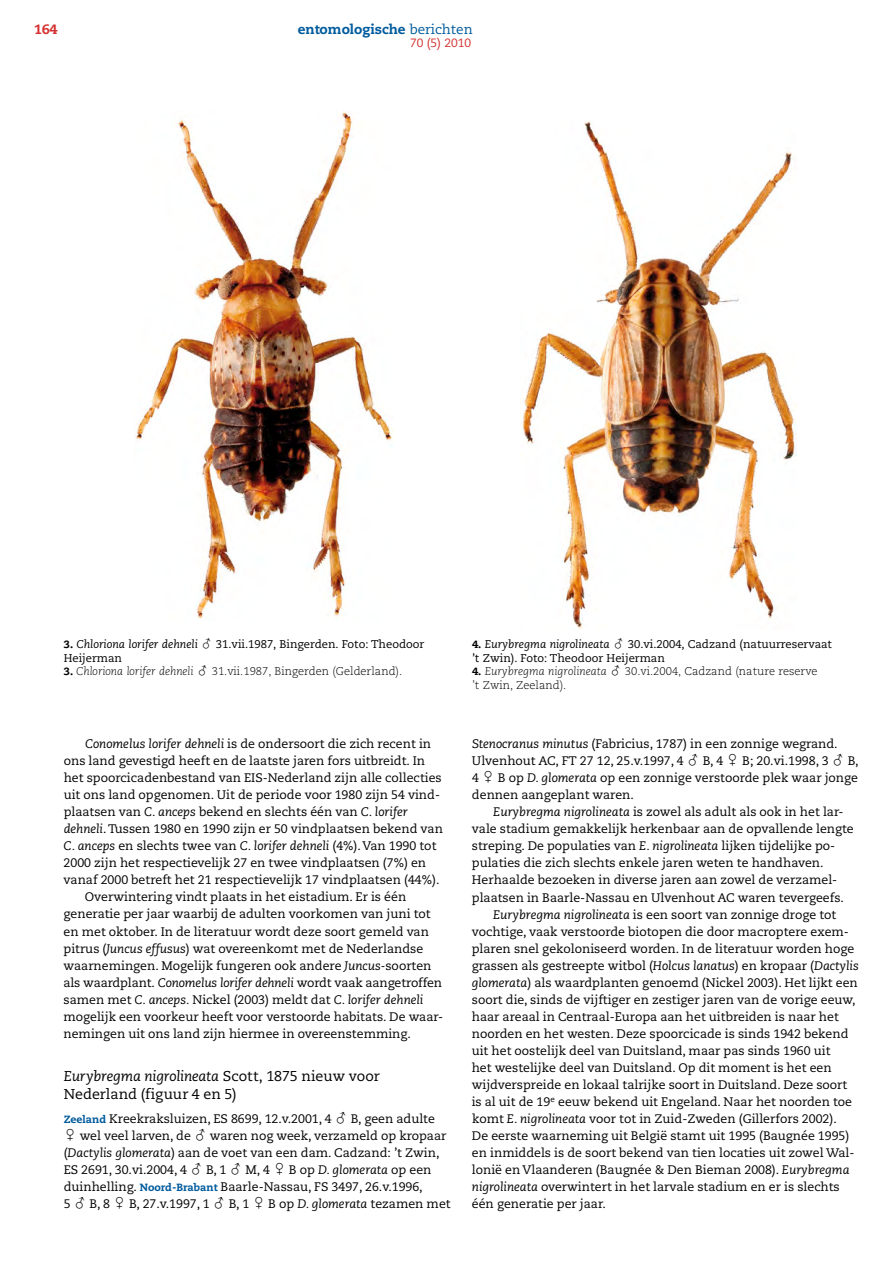
<style>
.page{position:relative;width:893px;height:1263px;background:#fff}
.page>*{position:absolute;margin:0;border:0;box-sizing:border-box;transform-origin:0 0}
.t1{font:14.25px/18px "Caecilia LT Std";color:#000}
.t2{font:800 13.5px "Caecilia LT Std";color:#005b9d}
.t3{font:800 13.5px "Caecilia LT Std";color:#d43130}
.t4{font:12.3px/17px "Caecilia LT Std";color:#000}
.t5{font:12px "Caecilia LT Std";color:#d43130}
.t6{font:11.25px/13.5px "Caecilia LT Std";color:#000}
.t7{font:300 11.25px/13.5px "Caecilia LT Std";color:#000}
.s1{font-weight:400}
.s2{font-weight:800;font-size:10.5px}
.s3{font-style:italic}
.s4{font-family:"Universal Newswith Comm Pi";font-size:13.5px}
.s5{font-family:"Universal Newswith Comm Pi";font-weight:400;font-size:13.5px}
.s6{font-weight:800;font-size:10.5px;color:#005b9d}
.s7{font-family:"Universal Newswith Comm Pi";font-size:15.3px}
</style>
<div class="page">
<img style="left:134px;top:111px;width:259px;height:508px">
<img style="left:520px;top:120px;width:276px;height:509px">
<p class="t3" style="left:34px;top:21px;width:25px">164</p>
<p class="t2" style="left:298px;top:21px;width:177px">entomologische <span class="s1">berichten</span></p>
<p class="t5" style="left:410px;top:36px;width:62px">70 (5) 2010</p>
<p class="t6" style="left:64px;top:638px;width:362px"><span class="s2">3.</span> <span class="s3">Chloriona lorifer dehneli</span> <span class="s4">?</span> 31.vii.1987, Bingerden. Foto: Theodoor<br>Heijerman</p>
<p class="t7" style="left:64px;top:665px;width:340px"><span class="s2">3.</span> <span class="s3">Chloriona lorifer dehneli</span> <span class="s5">?</span> 31.vii.1987, Bingerden (Gelderland).</p>
<p class="t4" style="left:85px;top:736px;width:348px"><span class="s3">Conomelus lorifer dehneli</span> is de ondersoort die zich recent in</p>
<p class="t4" style="left:64px;top:753px;width:363px">ons land gevestigd heeft en de laatste jaren fors uitbreidt. In</p>
<p class="t4" style="left:64px;top:770px;width:380px">het spoorcicadenbestand van EIS-Nederland zijn alle collecties</p>
<p class="t4" style="left:64px;top:787px;width:378px">uit ons land opgenomen. Uit de periode voor 1980 zijn 54 vind-</p>
<p class="t4" style="left:64px;top:804px;width:346px">plaatsen van <span class="s3">C. anceps</span> bekend en slechts één van <span class="s3">C. lorifer</span></p>
<p class="t4" style="left:64px;top:821px;width:381px"><span class="s3">dehneli</span>.Tussen 1980 en 1990 zijn er 50 vindplaatsen bekend van</p>
<p class="t4" style="left:64px;top:838px;width:374px"><span class="s3">C. anceps</span> en slechts twee van <span class="s3">C. lorifer dehneli</span> (4%).Van 1990 tot</p>
<p class="t4" style="left:64px;top:855px;width:364px">2000 zijn het respectievelijk 27 en twee vindplaatsen (7%) en</p>
<p class="t4" style="left:64px;top:872px;width:377px">vanaf 2000 betreft het 21 respectievelijk 17 vindplaatsen (44%).</p>
<p class="t4" style="left:85px;top:889px;width:323px">Overwintering vindt plaats in het eistadium. Er is één</p>
<p class="t4" style="left:64px;top:906px;width:369px">generatie per jaar waarbij de adulten voorkomen van juni tot</p>
<p class="t4" style="left:64px;top:923px;width:367px">en met oktober. In de literatuur wordt deze soort gemeld van</p>
<p class="t4" style="left:64px;top:940px;width:361px">pitrus (<span class="s3">Juncus effusus</span>) wat overeenkomt met de Nederlandse</p>
<p class="t4" style="left:64px;top:957px;width:370px">waarnemingen. Mogelijk fungeren ook andere <span class="s3">Juncus-</span>soorten</p>
<p class="t4" style="left:64px;top:974px;width:380px">als waardplant. <span class="s3">Conomelus lorifer dehneli</span> wordt vaak aangetroffen</p>
<p class="t4" style="left:64px;top:991px;width:361px">samen met <span class="s3">C. anceps.</span> Nickel (2003) meldt dat <span class="s3">C. lorifer dehneli</span></p>
<p class="t4" style="left:63px;top:1008px;width:381px">mogelijk een voorkeur heeft voor verstoorde habitats. De waar-</p>
<p class="t4" style="left:63px;top:1025px;width:349px">nemingen uit ons land zijn hiermee in overeenstemming.</p>
<p class="t1" style="left:64px;top:1067px;width:318px"><span class="s3">Eurybregma nigrolineata</span> Scott, 1875 nieuw voor<br>Nederland (figuur 4 en 5)</p>
<p class="t4" style="left:64px;top:1110px;width:388px"><span class="s6">Zeeland</span> Kreekraksluizen, ES 8699, 12.v.2001, 4 <span class="s7">?</span> B, geen adulte <span class="s7">/</span> wel veel larven, de <span class="s7">?</span> waren nog week, verzameld op kropaar (<span class="s3">Dactylis glomerata</span>) aan de voet van een dam. Cadzand: ’t Zwin, ES 2691, 30.vi.2004, 4 <span class="s7">?</span> B, 1 <span class="s7">?</span> M, 4 <span class="s7">/</span> B op <span class="s3">D. glomerata</span> op een duinhelling. <span class="s6">Noord-Brabant</span> Baarle-Nassau, FS 3497, 26.v.1996,<br>5 <span class="s7">?</span> B, 8 <span class="s7">/</span> B, 27.v.1997, 1 <span class="s7">?</span> B, 1 <span class="s7">/</span> B op <span class="s3">D. glomerata</span> tezamen met</p>
<p class="t6" style="left:472px;top:638px;width:361px"><span class="s2">4.</span> <span class="s3">Eurybregma nigrolineata</span> <span class="s4">?</span> 30.vi.2004, Cadzand (natuurreservaat ’t Zwin). Foto: Theodoor Heijerman</p>
<p class="t7" style="left:472px;top:665px;width:347px"><span class="s2">4.</span> <span class="s3">Eurybregma nigrolineata</span> <span class="s5">?</span> 30.vi.2004, Cadzand (nature reserve ’t Zwin, Zeeland).</p>
<p class="t4" style="left:472px;top:736px;width:388px"><span class="s3">Stenocranus minutus</span> (Fabricius, 1787) in een zonnige wegrand.<br>Ulvenhout AC, FT 27 12, 25.v.1997, 4 <span class="s7">?</span> B, 4 <span class="s7">/</span> B; 20.vi.1998, 3 <span class="s7">?</span> B, 4 <span class="s7">/</span> B op <span class="s3">D. glomerata</span> op een zonnige verstoorde plek waar jonge dennen aangeplant waren.</p>
<p class="t4" style="left:493px;top:804px;width:352px"><span class="s3">Eurybregma nigrolineata</span> is zowel als adult als ook in het lar-</p>
<p class="t4" style="left:472px;top:821px;width:383px">vale stadium gemakkelijk herkenbaar aan de opvallende lengte</p>
<p class="t4" style="left:472px;top:838px;width:365px">streping. De populaties van <span class="s3">E. nigrolineata</span> lijken tijdelijke po-</p>
<p class="t4" style="left:472px;top:855px;width:353px">pulaties die zich slechts enkele jaren weten te handhaven.</p>
<p class="t4" style="left:472px;top:872px;width:367px">Herhaalde bezoeken in diverse jaren aan zowel de verzamel-</p>
<p class="t4" style="left:472px;top:889px;width:374px">plaatsen in Baarle-Nassau en Ulvenhout AC waren tevergeefs.</p>
<p class="t4" style="left:493px;top:906px;width:345px"><span class="s3">Eurybregma nigrolineata</span> is een soort van zonnige droge tot</p>
<p class="t4" style="left:472px;top:923px;width:379px">vochtige, vaak verstoorde biotopen die door macroptere exem-</p>
<p class="t4" style="left:472px;top:940px;width:384px">plaren snel gekoloniseerd worden. In de literatuur worden hoge</p>
<p class="t4" style="left:472px;top:957px;width:388px">grassen als gestreepte witbol (<span class="s3">Holcus lanatus</span>) en kropaar (<span class="s3">Dactylis</span></p>
<p class="t4" style="left:472px;top:974px;width:387px"><span class="s3">glomerata</span>) als waardplanten genoemd (Nickel 2003). Het lijkt een</p>
<p class="t4" style="left:472px;top:991px;width:385px">soort die, sinds de vijftiger en zestiger jaren van de vorige eeuw,</p>
<p class="t4" style="left:472px;top:1008px;width:369px">haar areaal in Centraal-Europa aan het uitbreiden is naar het</p>
<p class="t4" style="left:472px;top:1025px;width:378px">noorden en het westen. Deze spoorcicade is sinds 1942 bekend</p>
<p class="t4" style="left:472px;top:1042px;width:360px">uit het oostelijk deel van Duitsland, maar pas sinds 1960 uit</p>
<p class="t4" style="left:472px;top:1059px;width:361px">het westelijke deel van Duitsland. Op dit moment is het een</p>
<p class="t4" style="left:472px;top:1076px;width:377px">wijdverspreide en lokaal talrijke soort in Duitsland. Deze soort</p>
<p class="t4" style="left:472px;top:1093px;width:382px">is al uit de 19<sup>e</sup> eeuw bekend uit Engeland. Naar het noorden toe</p>
<p class="t4" style="left:472px;top:1110px;width:366px">komt <span class="s3">E. nigrolineata</span> voor tot in Zuid-Zweden (Gillerfors 2002).</p>
<p class="t4" style="left:472px;top:1127px;width:379px">De eerste waarneming uit België stamt uit 1995 (Baugnée 1995)</p>
<p class="t4" style="left:472px;top:1144px;width:384px">en inmiddels is de soort bekend van tien locaties uit zowel Wal-</p>
<p class="t4" style="left:472px;top:1161px;width:379px">lonië en Vlaanderen (Baugnée &amp; Den Bieman 2008). <span class="s3">Eurybregma</span></p>
<p class="t4" style="left:472px;top:1178px;width:369px"><span class="s3">nigrolineata</span> overwintert in het larvale stadium en er is slechts</p>
<p class="t4" style="left:472px;top:1195px;width:136px">één generatie per jaar.</p>
</div>
